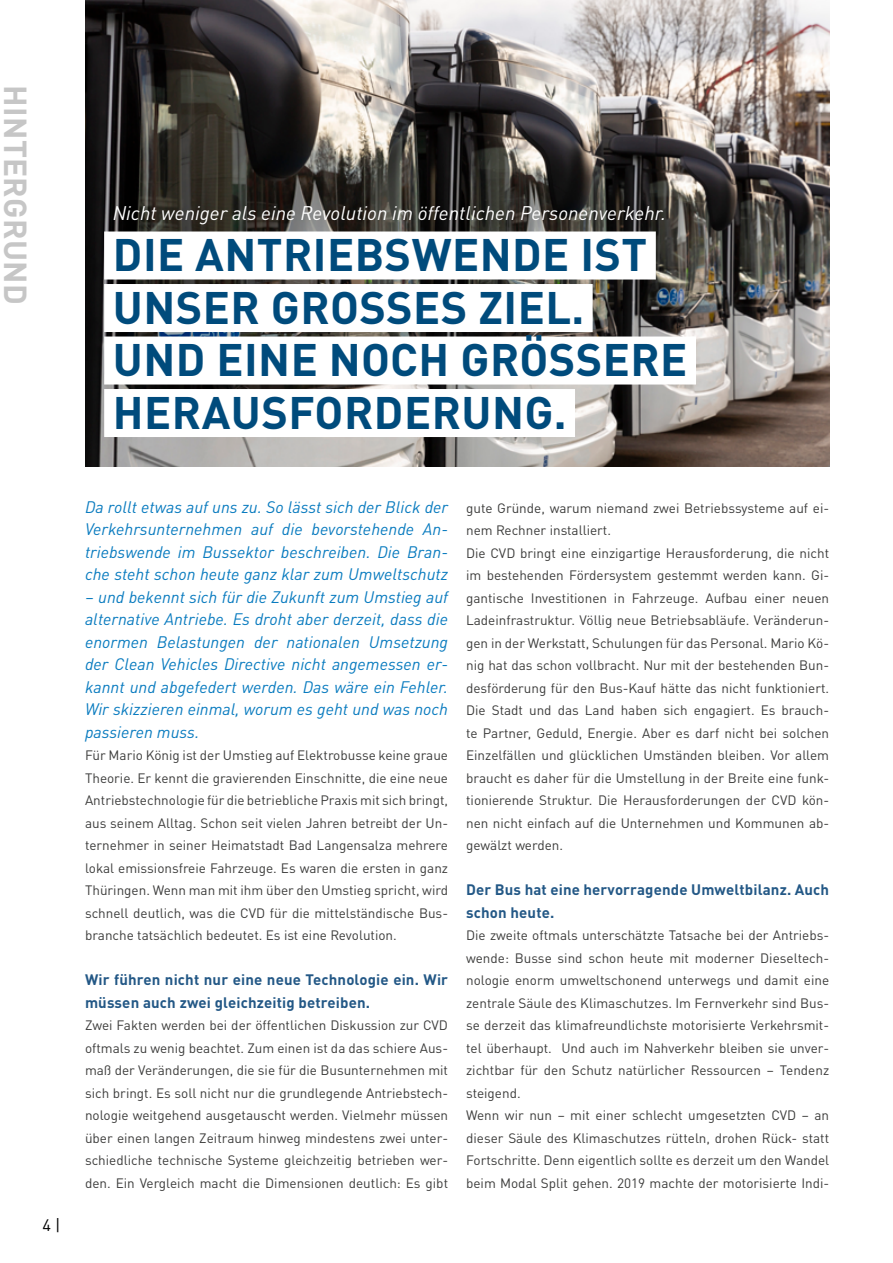
<style>
.page{position:relative;width:893px;height:1263px;background:#fff}
.page>*{position:absolute;margin:0;border:0;box-sizing:border-box;transform-origin:0 0}
.Überschrift_-_makier{font:700 45px "DIN Pro";letter-spacing:.01em;color:#004b7c}
.t1{font:700 31.5px "DIN Pro";letter-spacing:.01em;color:#c6c6c6}
.Teaser_Subhead{font:italic 19.5px "DIN Pro";color:#fff}
.Teaser_Subhead-2{font:italic 16.5px/22.5px "DIN Pro";color:#097bbf;text-align:justify}
.t2{font:16.5px "DIN Pro";color:#000}
.Fließtext{font:700 15px/22.5px "DIN Pro";letter-spacing:.01em;color:#235886}
.Fließtext-2{font:13.5px/22.5px "DIN Pro";color:#3c3c3b;text-align:justify}
</style>
<div class="page">
<img style="left:85px;top:0;width:744px;height:467px">
<div style="left:104px;top:231px;width:552px;height:48px;background:#fff"></div>
<div style="left:104px;top:284px;width:489px;height:48px;background:#fff"></div>
<div style="left:104px;top:336px;width:592px;height:48px;background:#fff"></div>
<div style="left:104px;top:389px;width:471px;height:48px;background:#fff"></div>
<p class="t1" style="left:42px;top:85px;width:221px;rotate:90deg">HINTERGRUND</p>
<p class="Teaser_Subhead" style="left:113px;top:198px;width:555px">Nicht weniger als eine Revolution im öffentlichen Personenverkehr.</p>
<p class="Überschrift_-_makier" style="left:113px;top:217px;width:536px">DIE ANTRIEBSWENDE IST</p>
<p class="Überschrift_-_makier" style="left:113px;top:270px;width:473px">UNSER GROSSES ZIEL.</p>
<p class="Überschrift_-_makier" style="left:113px;top:322px;width:576px">UND EINE NOCH GRÖSSERE</p>
<p class="Überschrift_-_makier" style="left:113px;top:375px;width:455px">HERAUSFORDERUNG.</p>
<p class="t2" style="left:43px;top:1212px;width:20px">4 |</p>
<p class="Teaser_Subhead-2" style="left:85px;top:494px;width:365px">Da rollt etwas auf uns zu. So lässt sich der Blick der Verkehrsunternehmen auf die bevorstehende An&shy;triebswende im Bussektor beschreiben. Die Bran&shy;che steht schon heute ganz klar zum Umweltschutz</p>
<p class="Teaser_Subhead-2" style="left:85px;top:584px;width:365px">– und bekennt sich für die Zukunft zum Umstieg auf alternative Antriebe. Es droht aber derzeit, dass die enormen Belastungen der nationalen Umsetzung der Clean Vehicles Directive nicht angemessen er&shy;kannt und abgefedert werden. Das wäre ein Fehler.<br>Wir skizzieren einmal, worum es geht und was noch passieren muss.</p>
<p class="Fließtext-2" style="left:85px;top:743px;width:365px">Für Mario König ist der Umstieg auf Elektrobusse keine graue Theorie. Er kennt die gravierenden Einschnitte, die eine neue Antriebstechnologie für die betriebliche Praxis mit sich bringt, aus seinem Alltag. Schon seit vielen Jahren betreibt der Un&shy;ternehmer in seiner Heimatstadt Bad Langensalza mehrere lokal emissionsfreie Fahrzeuge. Es waren die ersten in ganz Thüringen. Wenn man mit ihm über den Umstieg spricht, wird schnell deutlich, was die CVD für die mittelständische Bus&shy;branche tatsächlich bedeutet. Es ist eine Revolution.</p>
<p class="Fließtext" style="left:85px;top:967px;width:365px">Wir führen nicht nur eine neue Technologie ein. Wir müssen auch zwei gleichzeitig betreiben.</p>
<p class="Fließtext-2" style="left:85px;top:1013px;width:365px">Zwei Fakten werden bei der öffentlichen Diskussion zur CVD oftmals zu wenig beachtet. Zum einen ist da das schiere Aus&shy;maß der Veränderungen, die sie für die Busunternehmen mit sich bringt. Es soll nicht nur die grundlegende Antriebstech&shy;nologie weitgehend ausgetauscht werden. Vielmehr müssen über einen langen Zeitraum hinweg mindestens zwei unter&shy;schiedliche technische Systeme gleichzeitig betrieben wer&shy;den. Ein Vergleich macht die Dimensionen deutlich: Es gibt</p>
<p class="Fließtext-2" style="left:466px;top:495px;width:365px">gute Gründe, warum niemand zwei Betriebssysteme auf ei&shy;nem Rechner installiert.</p>
<p class="Fließtext-2" style="left:466px;top:540px;width:365px">Die CVD bringt eine einzigartige Herausforderung, die nicht im bestehenden Fördersystem gestemmt werden kann. Gi&shy;gantische Investitionen in Fahrzeuge. Aufbau einer neuen Ladeinfrastruktur. Völlig neue Betriebsabläufe. Veränderun&shy;gen in der Werkstatt, Schulungen für das Personal. Mario Kö&shy;nig hat das schon vollbracht. Nur mit der bestehenden Bun&shy;desförderung für den Bus-Kauf hätte das nicht funktioniert.<br>Die Stadt und das Land haben sich engagiert. Es brauch&shy;te Partner, Geduld, Energie. Aber es darf nicht bei solchen Einzelfällen und glücklichen Umständen bleiben. Vor allem braucht es daher für die Umstellung in der Breite eine funk&shy;tionierende Struktur. Die Herausforderungen der CVD kön&shy;nen nicht einfach auf die Unternehmen und Kommunen ab&shy;gewälzt werden.</p>
<p class="Fließtext" style="left:466px;top:877px;width:365px">Der Bus hat eine hervorragende Umweltbilanz. Auch schon heute.</p>
<p class="Fließtext-2" style="left:466px;top:923px;width:365px">Die zweite oftmals unterschätzte Tatsache bei der Antriebs&shy;wende: Busse sind schon heute mit moderner Dieseltech&shy;nologie enorm umweltschonend unterwegs und damit eine zentrale Säule des Klimaschutzes. Im Fernverkehr sind Bus&shy;se derzeit das klimafreundlichste motorisierte Verkehrsmit&shy;tel überhaupt. Und auch im Nahverkehr bleiben sie unver&shy;zichtbar für den Schutz natürlicher Ressourcen – Tendenz steigend.</p>
<p class="Fließtext-2" style="left:466px;top:1103px;width:365px">Wenn wir nun – mit einer schlecht umgesetzten CVD – an dieser Säule des Klimaschutzes rütteln, drohen Rück- statt Fortschritte. Denn eigentlich sollte es derzeit um den Wandel beim Modal Split gehen. 2019 machte der motorisierte Indi-</p>
</div>
